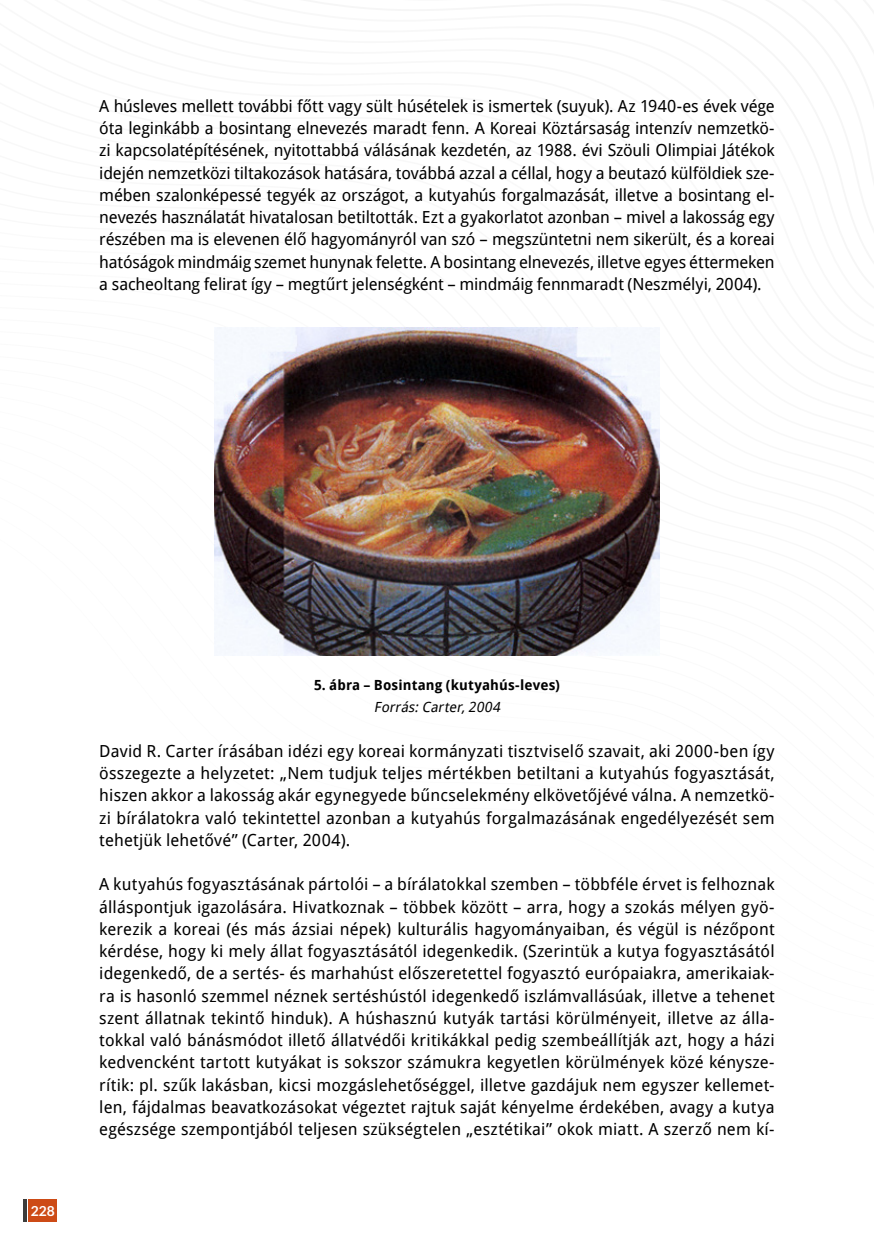
<style>
.page{position:relative;width:874px;height:1241px;background:#fff}
.page>*{position:absolute;margin:0;border:0;box-sizing:border-box;transform-origin:0 0}
.t1{font:16.62px/22.2px "Droid Sans";letter-spacing:.01em;color:#000;text-align:justify}
.t2{font:700 14px "Droid Sans";letter-spacing:.01em;color:#000}
.t3{font:italic 14px "Droid Sans";color:#000}
.t4{font:700 13.83px "Lato";color:#fff}
</style>
<div class="page">
<div style="left:29px;top:1198px;width:28px;height:23px;background:#cd4b16"></div>
<hr style="left:23px;top:1198px;width:3px;height:23px;background:#3c3c3b">
<img style="left:214px;top:327px;width:445px;height:328px">
<p class="t1" style="left:99px;top:94px;width:676px">A húsleves mellett további főtt vagy sült húsételek is ismertek (suyuk). Az 1940-es évek vége óta leginkább a bosintang elnevezés maradt fenn. A Koreai Köztársaság intenzív nemzetkö&shy;zi kapcsolatépítésének, nyitottabbá válásának kezdetén, az 1988. évi Szöuli Olimpiai Játékok idején nemzetközi tiltakozások hatására, továbbá azzal a céllal, hogy a beutazó külföldiek sze&shy;mében szalonképessé tegyék az országot, a kutyahús forgalmazását, illetve a bosintang el&shy;nevezés használatát hivatalosan betiltották. Ezt a gyakorlatot azonban – mivel a lakosság egy részében ma is elevenen élő hagyományról van szó – megszüntetni nem sikerült, és a koreai hatóságok mindmáig szemet hunynak felette. A bosintang elnevezés, illetve egyes éttermeken a sacheoltang felirat így – megtűrt jelenségként – mindmáig fennmaradt (Neszmélyi, 2004).</p>
<p class="t4" style="left:31px;top:1202px;width:26px">228</p>
<p class="t2" style="left:314px;top:675px;width:247px">5. ábra – Bosintang (kutyahús-leves)</p>
<p class="t3" style="left:373px;top:697px;width:131px">Forrás:Carter,2004</p>
<p class="t1" style="left:99px;top:739px;width:676px">David R. Carter írásában idézi egy koreai kormányzati tisztviselő szavait, aki 2000-ben így összegezte a helyzetet: „Nem tudjuk teljes mértékben betiltani a kutyahús fogyasztását, hiszen akkor a lakosság akár egynegyede bűncselekmény elkövetőjévé válna. A nemzetkö&shy;zi bírálatokra való tekintettel azonban a kutyahús forgalmazásának engedélyezését sem tehetjük lehetővé” (Carter, 2004).</p>
<p class="t1" style="left:99px;top:872px;width:676px">A kutyahús fogyasztásának pártolói – a bírálatokkal szemben – többféle érvet is felhoznak álláspontjuk igazolására. Hivatkoznak – többek között – arra, hogy a szokás mélyen gyö&shy;kerezik a koreai (és más ázsiai népek) kulturális hagyományaiban, és végül is nézőpont kérdése, hogy ki mely állat fogyasztásától idegenkedik. (Szerintük a kutya fogyasztásától idegenkedő, de a sertés- és marhahúst előszeretettel fogyasztó európaiakra, amerikaiak&shy;ra is hasonló szemmel néznek sertéshústól idegenkedő iszlámvallásúak, illetve a tehenet szent állatnak tekintő hinduk). A húshasznú kutyák tartási körülményeit, illetve az álla&shy;tokkal való bánásmódot illető állatvédői kritikákkal pedig szembeállítják azt, hogy a házi kedvencként tartott kutyákat is sokszor számukra kegyetlen körülmények közé kénysze&shy;rítik: pl. szűk lakásban, kicsi mozgáslehetőséggel, illetve gazdájuk nem egyszer kellemet&shy;len, fájdalmas beavatkozásokat végeztet rajtuk saját kényelme érdekében, avagy a kutya egészsége szempontjából teljesen szükségtelen „esztétikai” okok miatt. A szerző nem kí-</p>
</div>
